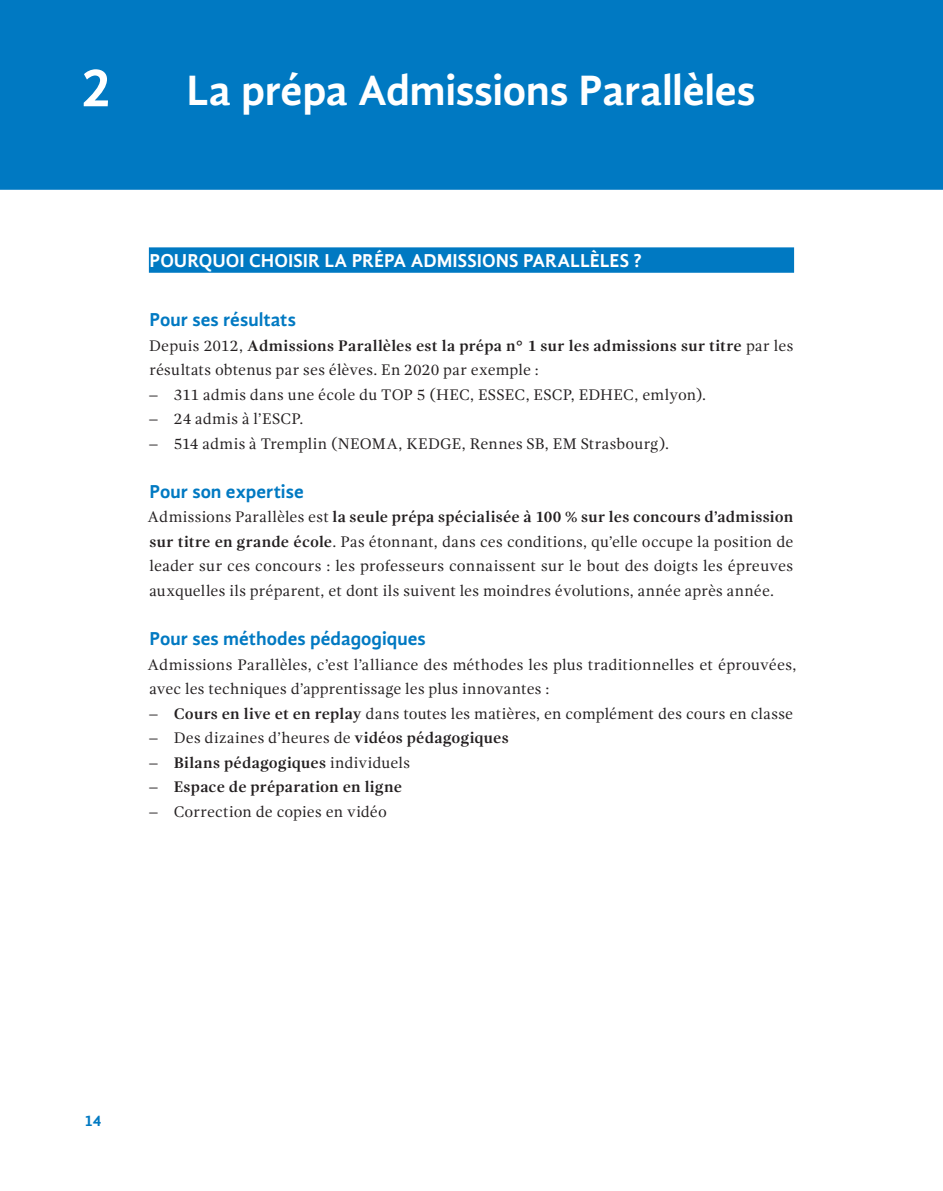
<style>
.page{position:relative;width:943px;height:1191px;background:#fff}
.page>*{position:absolute;margin:0;border:0;box-sizing:border-box;transform-origin:0 0}
.t1{font:700 56px "Gandhi Sans";color:#fff}
.t2{font:700 43.75px "Gandhi Sans";letter-spacing:-.01em;color:#fff}
.t3{font:700 19.25px "Gandhi Sans";color:#0079c2}
.t4{font:700 19.25px "Gandhi Sans";color:#fff}
.t5{font:15.75px/24.5px "Gandhi Serif";letter-spacing:.01em;color:#231f20}
.t6{font:700 15.75px "Gandhi Serif";letter-spacing:.015em;color:#231f20}
.t7{font:700 15.75px "Gandhi Sans";color:#0079c2}
.s1{font-weight:700}
.s2{font-weight:400}
</style>
<div class="page">
<div style="left:0;top:0;width:943px;height:190px;background:#0079c2"></div>
<div style="left:149px;top:247px;width:645px;height:26px;background:#0079c2"></div>
<h1 class="t1" style="left:81px;top:55px;width:32px">2</h1>
<h2 class="t2" style="left:186px;top:65px;width:570px">La prépa Admissions Parallèles</h2>
<p class="t4" style="left:150px;top:249px;width:493px">POURQUOI CHOISIR LA PRÉPA ADMISSIONS PARALLÈLES ?</p>
<p class="t3" style="left:150px;top:308px;width:148px">Pour ses résultats</p>
<p class="t5" style="left:149px;top:333px;width:645px">Depuis 2012, <span class="s1">Admissions Parallèles est la prépa n° 1 sur les admissions sur titre</span> par les résultats obtenus par ses élèves. En 2020 par exemple :</p>
<p class="t5" style="left:149px;top:382px;width:558px">– 311 admis dans une école du TOP 5 (HEC, ESSEC, ESCP, EDHEC, emlyon).</p>
<p class="t5" style="left:149px;top:406px;width:156px">– 24 admis à l’ESCP.</p>
<p class="t5" style="left:149px;top:431px;width:522px">– 514 admis à Tremplin (NEOMA, KEDGE, Rennes SB, EM Strasbourg).</p>
<p class="t3" style="left:150px;top:480px;width:156px">Pour son expertise</p>
<p class="t5" style="left:147px;top:505px;width:647px;text-align:justify">Admissions Parallèles est <span class="s1">la seule prépa spécialisée à 100 % sur les concours d’admission sur titre en grande école</span>. Pas étonnant, dans ces conditions, qu’elle occupe la position de leader sur ces concours : les professeurs connaissent sur le bout des doigts les épreuves auxquelles ils préparent, et dont ils suivent les moindres évolutions, année après année.</p>
<p class="t3" style="left:150px;top:627px;width:278px">Pour ses méthodes pédagogiques</p>
<p class="t5" style="left:147px;top:652px;width:650px">Admissions Parallèles, c’est l’alliance des méthodes les plus traditionnelles et éprouvées, avec les techniques d’apprentissage les plus innovantes :</p>
<p class="t5" style="left:149px;top:701px;width:645px">– <span class="s1">Cours en live et en replay</span> dans toutes les matières, en complément des cours en classe</p>
<p class="t5" style="left:149px;top:726px;width:361px">– Des dizaines d’heures de <span class="s1">vidéos pédagogiques</span></p>
<p class="t6" style="left:149px;top:753px;width:263px"><span class="s2">–</span> Bilans pédagogiques <span class="s2">individuels</span></p>
<p class="t6" style="left:149px;top:778px;width:255px"><span class="s2">–</span> Espace de préparation en ligne</p>
<p class="t5" style="left:149px;top:799px;width:239px">– Correction de copies en vidéo</p>
<p class="t7" style="left:84px;top:1112px;width:19px">14</p>
</div>
